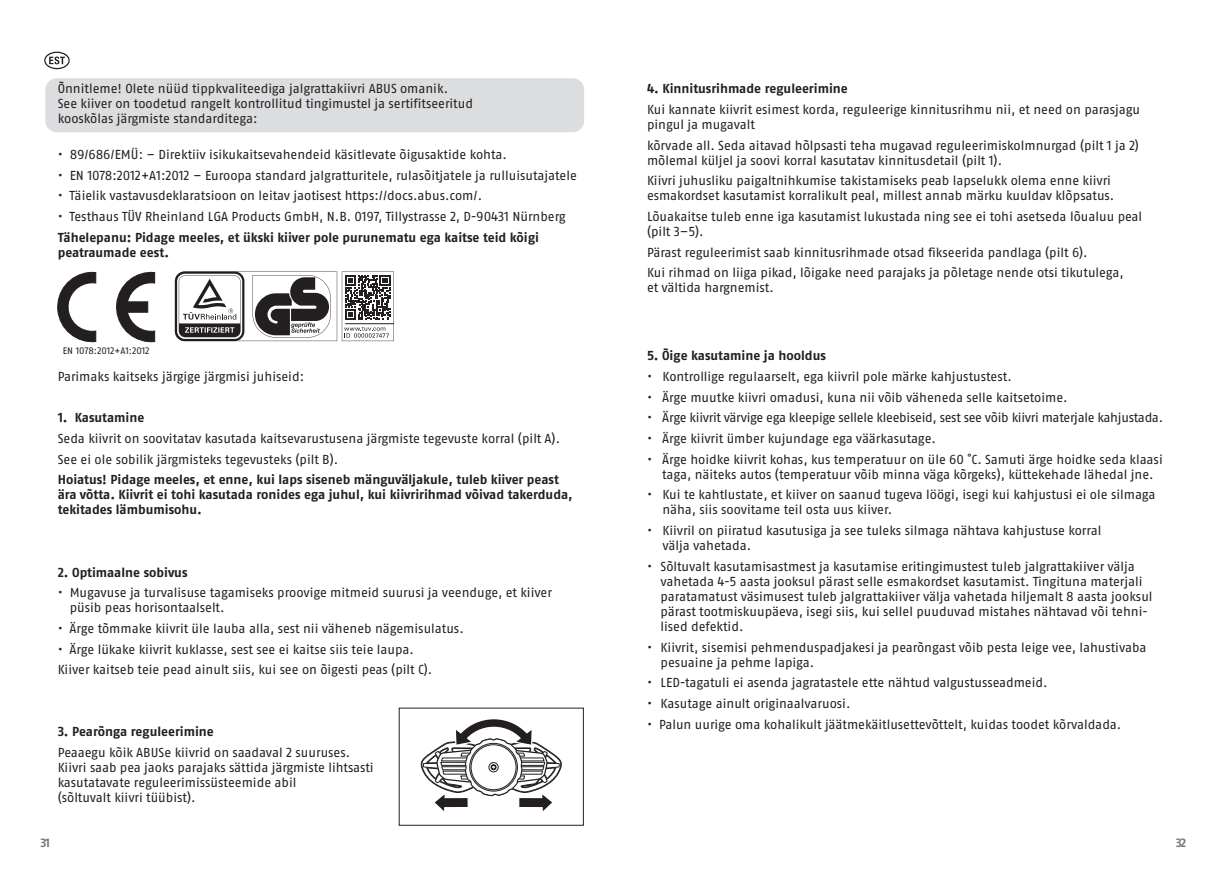
<style>
.page{position:relative;width:1225px;height:874px;background:#fff}
.page>*{position:absolute;margin:0;border:0;box-sizing:border-box;transform-origin:0 0}
.Fließtext{font:13px/15px "ABUS Fago Pro";letter-spacing:-.005em;color:#231f20}
.Fließtext-2{font:700 13px/15px "ABUS Fago Pro";letter-spacing:-.005em;color:#231f20}
.Fließtext-3{font:13px "ABUS Fago Pro";letter-spacing:-.025em;color:#231f20}
.t1{font:700 12px "ABUS Fago Pro";color:#76787b}
.t2{font:9.4px "ABUS Fago Pro";letter-spacing:-.01em;color:#231f20}
</style>
<div class="page">
<div style="left:45px;top:78px;width:539px;height:54px;background:#dcdddf;border-radius:11px"></div>
<svg style="left:44px;top:52px;width:26px;height:17px"></svg>
<svg style="left:420px;top:719px;width:142px;height:92px"></svg>
<svg style="left:175px;top:271px;width:219px;height:70px"></svg>
<svg style="left:57px;top:272px;width:39px;height:71px"></svg>
<svg style="left:116px;top:271px;width:39px;height:71px"></svg>
<p class="Fließtext" style="left:58px;top:81px;width:417px">Õnnitleme! Olete nüüd tippkvaliteediga jalgrattakiivri ABUS omanik.<br>See kiiver on toodetud rangelt kontrollitud tingimustel ja sertifitseeritud kooskõlas järgmiste standarditega:</p>
<p class="Fließtext" style="left:58px;top:147px;width:450px">• 89/686/EMÜ: – Direktiiv isikukaitsevahendeid käsitlevate õigusaktide kohta.</p>
<p class="Fließtext" style="left:58px;top:167px;width:520px">• EN 1078:2012+A1:2012 – Euroopa standard jalgratturitele, rulasõitjatele ja rulluisutajatele</p>
<p class="Fließtext" style="left:58px;top:188px;width:426px">• Täielik vastavusdeklaratsioon on leitav jaotisest https://docs.abus.com/.</p>
<p class="Fließtext" style="left:58px;top:209px;width:509px">• Testhaus TÜV Rheinland LGA Products GmbH, N.B. 0197, Tillystrasse 2, D-90431 Nürnberg</p>
<p class="Fließtext-2" style="left:58px;top:229px;width:483px">Tähelepanu: Pidage meeles, et ükski kiiver pole purunematu ega kaitse teid kõigi peatraumade eest.</p>
<p class="t2" style="left:63px;top:345px;width:88px">EN 1078:2012+A1:2012</p>
<p class="Fließtext" style="left:58px;top:368px;width:248px">Parimaks kaitseks järgige järgmisi juhiseid:</p>
<p class="Fließtext-2" style="left:58px;top:410px;width:88px">1. Kasutamine</p>
<p class="Fließtext" style="left:58px;top:430px;width:504px">Seda kiivrit on soovitatav kasutada kaitsevarustusena järgmiste tegevuste korral (pilt A).</p>
<p class="Fließtext" style="left:58px;top:451px;width:282px">See ei ole sobilik järgmisteks tegevusteks (pilt B).</p>
<p class="Fließtext-2" style="left:58px;top:472px;width:516px">Hoiatus! Pidage meeles, et enne, kui laps siseneb mänguväljakule, tuleb kiiver peast ära võtta. Kiivrit ei tohi kasutada ronides ega juhul, kui kiivririhmad võivad takerduda, tekitades lämbumisohu.</p>
<p class="Fließtext-2" style="left:58px;top:564px;width:131px">2. Optimaalne sobivus</p>
<p class="Fließtext" style="left:70px;top:585px;width:484px;text-indent:-12px">• Mugavuse ja turvalisuse tagamiseks proovige mitmeid suurusi ja veenduge, et kiiver püsib peas horisontaalselt.</p>
<p class="Fließtext" style="left:58px;top:620px;width:407px">• Ärge tõmmake kiivrit üle lauba alla, sest nii väheneb nägemisulatus.</p>
<p class="Fließtext" style="left:58px;top:641px;width:358px">• Ärge lükake kiivrit kuklasse, sest see ei kaitse siis teie laupa.</p>
<p class="Fließtext" style="left:58px;top:662px;width:376px">Kiiver kaitseb teie pead ainult siis, kui see on õigesti peas (pilt C).</p>
<p class="Fließtext-2" style="left:58px;top:724px;width:158px">3. Pearõnga reguleerimine</p>
<p class="Fließtext" style="left:58px;top:744px;width:317px">Peaaegu kõik ABUSe kiivrid on saadaval 2 suuruses.<br>Kiivri saab pea jaoks parajaks sättida järgmiste lihtsasti kasutatavate reguleerimissüsteemide abil<br>(sõltuvalt kiivri tüübist).</p>
<p class="Fließtext-2" style="left:647px;top:81px;width:202px">4. Kinnitusrihmade reguleerimine</p>
<p class="Fließtext" style="left:647px;top:102px;width:495px">Kui kannate kiivrit esimest korda, reguleerige kinnitusrihmu nii, et need on parasjagu pingul ja mugavalt</p>
<p class="Fließtext" style="left:647px;top:137px;width:493px">kõrvade all. Seda aitavad hõlpsasti teha mugavad reguleerimiskolmnurgad (pilt 1 ja 2) mõlemal küljel ja soovi korral kasutatav kinnitusdetail (pilt 1).</p>
<p class="Fließtext" style="left:647px;top:173px;width:469px">Kiivri juhusliku paigaltnihkumise takistamiseks peab lapselukk olema enne kiivri esmakordset kasutamist korralikult peal, millest annab märku kuuldav klõpsatus.</p>
<p class="Fließtext" style="left:647px;top:209px;width:497px">Lõuakaitse tuleb enne iga kasutamist lukustada ning see ei tohi asetseda lõualuu peal (pilt 3–5).</p>
<p class="Fließtext" style="left:647px;top:244px;width:442px">Pärast reguleerimist saab kinnitusrihmade otsad fikseerida pandlaga (pilt 6).</p>
<p class="Fließtext" style="left:647px;top:265px;width:478px">Kui rihmad on liiga pikad, lõigake need parajaks ja põletage nende otsi tikutulega, et vältida hargnemist.</p>
<p class="Fließtext-2" style="left:647px;top:348px;width:180px">5. Õige kasutamine ja hooldus</p>
<p class="Fließtext" style="left:647px;top:368px;width:366px">• Kontrollige regulaarselt, ega kiivril pole märke kahjustustest.</p>
<p class="Fließtext" style="left:647px;top:389px;width:422px">• Ärge muutke kiivri omadusi, kuna nii võib väheneda selle kaitsetoime.</p>
<p class="Fließtext-3" style="left:647px;top:409px;width:517px">• Ärge kiivrit värvige ega kleepige sellele kleebiseid, sest see võib kiivri materjale kahjustada.</p>
<p class="Fließtext" style="left:647px;top:430px;width:290px">• Ärge kiivrit ümber kujundage ega väärkasutage.</p>
<p class="Fließtext" style="left:647px;top:451px;width:517px;text-align:center">• Ärge hoidke kiivrit kohas, kus temperatuur on üle 60 ˚C. Samuti ärge hoidke seda klaasi taga, näiteks autos (temperatuur võib minna väga kõrgeks), küttekehade lähedal jne.</p>
<p class="Fließtext" style="left:662px;top:487px;width:495px;text-indent:-15px">• Kui te kahtlustate, et kiiver on saanud tugeva löögi, isegi kui kahjustusi ei ole silmaga näha, siis soovitame teil osta uus kiiver.</p>
<p class="Fließtext" style="left:662px;top:522px;width:440px;text-indent:-15px">• Kiivril on piiratud kasutusiga ja see tuleks silmaga nähtava kahjustuse korral välja vahetada.</p>
<p class="Fließtext" style="left:660px;top:558px;width:493px;text-indent:-13px">• Sõltuvalt kasutamisastmest ja kasutamise eritingimustest tuleb jalgrattakiiver välja vahetada 4-5 aasta jooksul pärast selle esmakordset kasutamist. Tingituna materjali paratamatust väsimusest tuleb jalgrattakiiver välja vahetada hiljemalt 8 aasta jooksul pärast tootmiskuupäeva, isegi siis, kui sellel puuduvad mistahes nähtavad või tehni&shy;lised defektid.</p>
<p class="Fließtext" style="left:660px;top:639px;width:487px;text-indent:-14px">• Kiivrit, sisemisi pehmenduspadjakesi ja pearõngast võib pesta leige vee, lahustivaba pesuaine ja pehme lapiga.</p>
<p class="Fließtext" style="left:647px;top:674px;width:402px">• LED-tagatuli ei asenda jagratastele ette nähtud valgustusseadmeid.</p>
<p class="Fließtext" style="left:647px;top:695px;width:205px">• Kasutage ainult originaalvaruosi.</p>
<p class="Fließtext" style="left:647px;top:716px;width:476px">• Palun uurige oma kohalikult jäätmekäitlusettevõttelt, kuidas toodet kõrvaldada.</p>
<p class="t1" style="left:40px;top:835px;width:11px">31</p>
<p class="t1" style="left:1175px;top:835px;width:12px">32</p>
</div>
